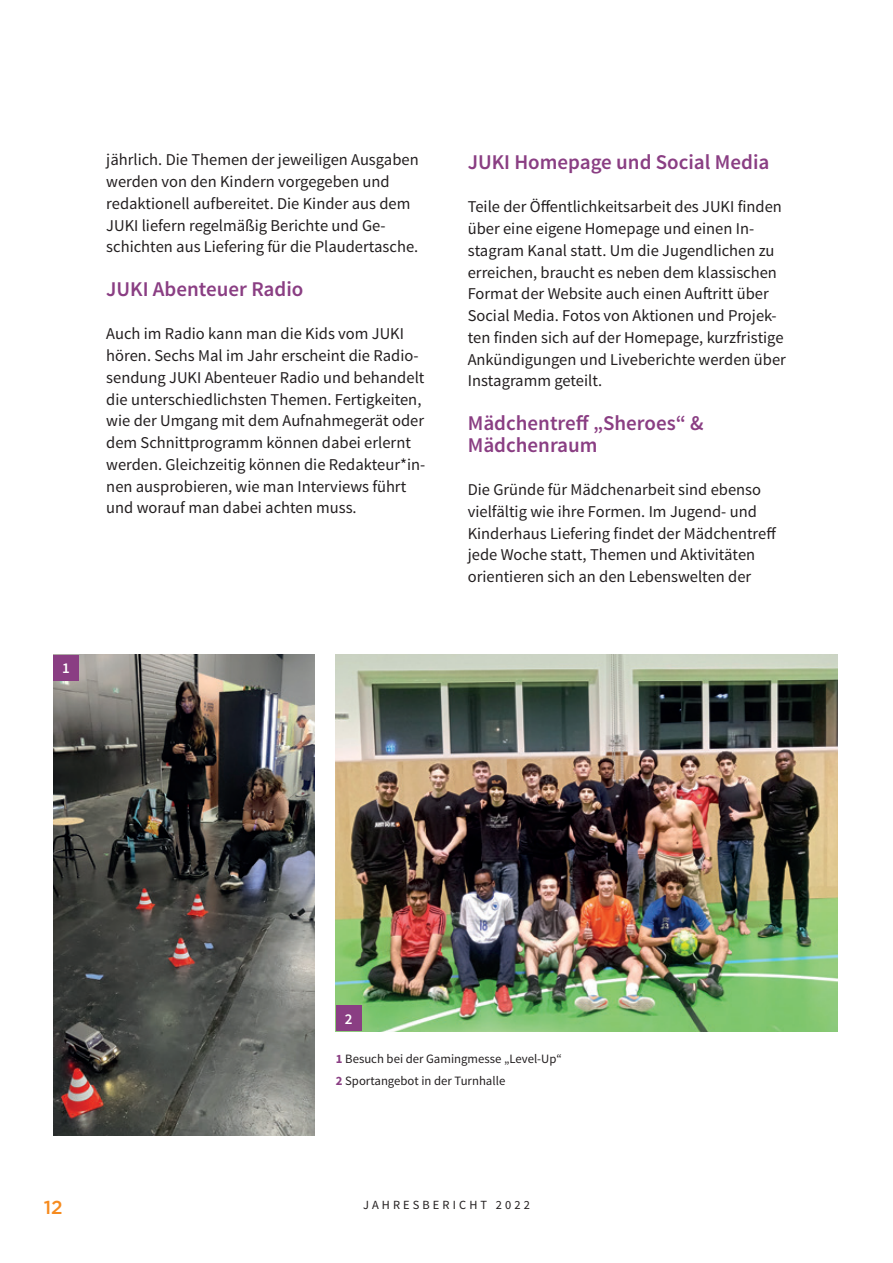
<style>
.page{position:relative;width:893px;height:1263px;background:#fff}
.page>*{position:absolute;margin:0;border:0;box-sizing:border-box;transform-origin:0 0}
.t1{font:600 21px/21.8px "Source Sans Pro";color:#8a3e83}
.t2{font:500 18.75px "Gotham";color:#f68b1f}
.t3{font:16.5px/21.8px "Source Sans Pro";color:#231f20}
.t4{font:600 15px "Source Sans Pro";color:#fff}
.t5{font:12.75px/21.6px "Source Sans Pro";color:#231f20}
.t6{font:12.45px "Source Sans Pro";letter-spacing:.25em;color:#231f20}
.s1{font-weight:700;color:#8a3e83}
</style>
<div class="page">
<img style="left:336px;top:655px;width:502px;height:376px">
<img style="left:53px;top:655px;width:262px;height:480px">
<div style="left:53px;top:655px;width:26px;height:25px;background:#8a3e83"></div>
<div style="left:336px;top:1006px;width:25px;height:25px;background:#8a3e83"></div>
<p class="t3" style="left:106px;top:149px;width:314px">jährlich. Die Themen der jeweiligen Ausgaben werden von den Kindern vorgegeben und redaktionell aufbereitet. Die Kinder aus dem JUKI liefern regelmäßig Berichte und Ge&shy;schichten aus Liefering für die Plaudertasche.</p>
<p class="t1" style="left:106px;top:279px;width:199px">JUKI Abenteuer Radio</p>
<p class="t3" style="left:106px;top:323px;width:320px">Auch im Radio kann man die Kids vom JUKI hören. Sechs Mal im Jahr erscheint die Radio&shy;sendung JUKI Abenteuer Radio und behandelt die unterschiedlichsten Themen. Fertigkeiten, wie der Umgang mit dem Aufnahmegerät oder dem Schnittprogramm können dabei erlernt werden. Gleichzeitig können die Redakteur*in&shy;nen ausprobieren, wie man Interviews führt und worauf man dabei achten muss.</p>
<p class="t4" style="left:62px;top:659px;width:9px">1</p>
<p class="t1" style="left:468px;top:152px;width:303px">JUKI Homepage und Social Media</p>
<p class="t3" style="left:468px;top:196px;width:320px">Teile der Öffentlichkeitsarbeit des JUKI finden über eine eigene Homepage und einen In&shy;stagram Kanal statt. Um die Jugendlichen zu erreichen, braucht es neben dem klassischen Format der Website auch einen Auftritt über Social Media. Fotos von Aktionen und Projek&shy;ten finden sich auf der Homepage, kurzfristige Ankündigungen und Liveberichte werden über Instagramm geteilt.</p>
<p class="t1" style="left:468px;top:413px;width:237px">Mädchentreff „Sheroes“ &amp;<br>Mädchenraum</p>
<p class="t3" style="left:468px;top:479px;width:310px">Die Gründe für Mädchenarbeit sind ebenso vielfältig wie ihre Formen. Im Jugend- und Kinderhaus Liefering findet der Mädchentreff jede Woche statt, Themen und Aktivitäten orientieren sich an den Lebenswelten der</p>
<p class="t2" style="left:44px;top:1195px;width:20px">12</p>
<p class="t4" style="left:345px;top:1010px;width:9px">2</p>
<p class="t5" style="left:336px;top:1048px;width:227px"><span class="s1">1</span> Besuch bei der Gamingmesse „Level-Up“<br><span class="s1">2</span> Sportangebot in der Turnhalle</p>
<p class="t6" style="left:363px;top:1197px;width:168px">JAHRESBERICHT 2022</p>
</div>
